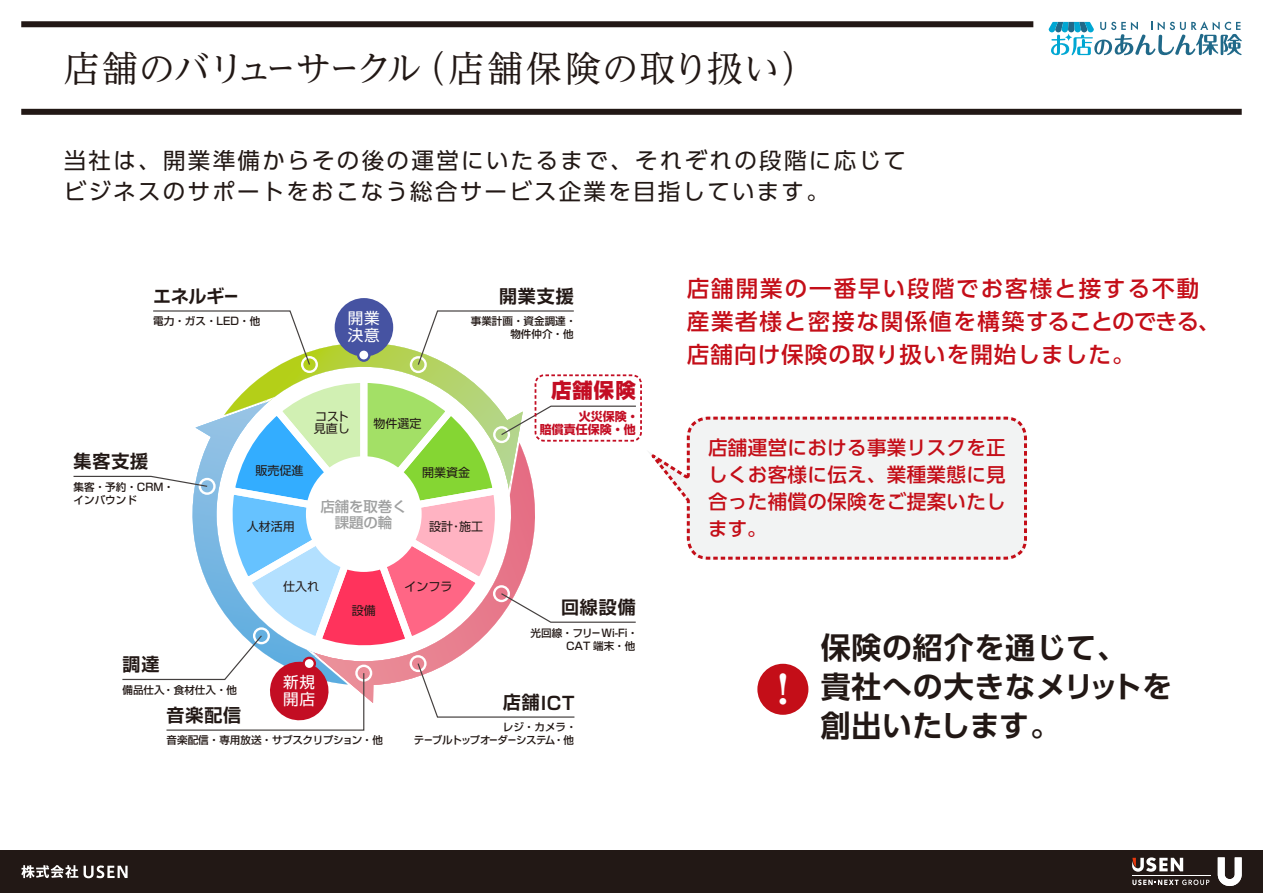
<style>
.page{position:relative;width:1263px;height:893px;background:#fff}
.page>*{position:absolute;margin:0;border:0;box-sizing:border-box;transform-origin:0 0}
.t1{font:800 39px "UD Reimin Pr 6 N";color:#fff}
.t2{font:36px "UD Reimin Pr 6 N";letter-spacing:.035em;color:#221815}
.t3{font:36px "UD Reimin Pr 6 N";letter-spacing:-.035em;color:#221815}
.t4{font:700 30px/39px "UD Shin Go Pr 6 N De";letter-spacing:.025em;color:#221815}
.t5{font:22.5px/31.3px "UD Shin Go Pr 6 N";letter-spacing:.1em;color:#221815}
.t6{font:500 22.5px/33px "UD Shin Go Pr 6 N";letter-spacing:.075em;color:#c40e18}
.t7{font:800 20.4px "Shin Go Pro";color:#c30d23}
.t8{font:500 19.5px/27px "UD Shin Go Pr 6 N";letter-spacing:.02em;color:#c40e18;text-align:justify}
.t9{font:700 18px "Shin Go Pro De";letter-spacing:.05em;color:#221815}
.t10{font:15.6px/16.8px "Shin Go Pro";letter-spacing:.04em;color:#fff}
.t11{font:500 14.4px/16.8px "Shin Go Pro";color:#9fa0a0;text-align:center}
.t12{font:12px/12px "Shin Go Pro";color:#221815}
.t13{font:700 12px/13.2px "Shin Go Pro";color:#c30d23;text-align:right}
.t14{font:500 10.5px/13.2px "Shin Go Pro";color:#221815;text-align:right}
.t15{font:500 10.5px "Shin Go Pro";letter-spacing:-.04em;color:#221815}
</style>
<div class="page">
<div style="left:0;top:850px;width:1263px;height:43px;background:#221815"></div>
<svg style="left:1218px;top:857px;width:24px;height:29px"></svg>
<hr style="left:1132px;top:876px;width:79px;height:1px;background:#fff">
<svg style="left:1132px;top:880px;width:77px;height:5px"></svg>
<svg style="left:1132px;top:857px;width:51px;height:15px"></svg>
<svg style="left:1049px;top:21px;width:193px;height:34px"></svg>
<svg style="left:21px;top:865px;width:57px;height:13px"></svg>
<svg style="left:84px;top:865px;width:44px;height:13px"></svg>
<svg style="left:649px;top:416px;width:378px;height:144px"></svg>
<div style="left:21px;top:109px;width:1221px;height:6px;background:#221815"></div>
<div style="left:21px;top:21px;width:1012px;height:6px;background:#221815"></div>
<div style="left:335px;top:298px;width:58px;height:59px;background:#4653a2;border-radius:50%"></div>
<div style="left:535px;top:374px;width:107px;height:68px;border:2px dashed #c30d23;border-radius:9px"></div>
<svg style="left:73px;top:310px;width:564px;height:421px"></svg>
<div style="left:757px;top:664px;width:51px;height:51px;background:#c40e18;border-radius:50%"></div>
<h2 class="t3" style="left:64px;top:39px;width:359px">店舗のバリューサークル</h2>
<h2 class="t2" style="left:410px;top:39px;width:408px">（店舗保険の取り扱い(</h2>
<h3 class="t5" style="left:64px;top:144px;width:844px">当社は、開業準備からその後の運営にいたるまで、それぞれの段階に応じてビジネスのサポートをおこなう総合サービス企業を目指しています。</h3>
<h3 class="t9" style="left:153px;top:281px;width:86px">エネルギー</h3>
<p class="t14" style="left:153px;top:313px;width:108px">電力・ガス・LED・他</p>
<h3 class="t10" style="left:348px;top:308px;width:33px">開業決意</h3>
<h3 class="t9" style="left:499px;top:281px;width:76px">開業支援</h3>
<p class="t14" style="left:471px;top:313px;width:107px">事業計画・資金調達・物件仲介・他</p>
<h3 class="t9" style="left:74px;top:446px;width:76px">集客支援</h3>
<p class="t14" style="left:74px;top:479px;width:102px;text-align:left">集客・予約・CRM・インバウンド</p>
<p class="t12" style="left:314px;top:409px;width:37px">コスト見直し</p>
<p class="t12" style="left:373px;top:416px;width:49px">物件選定</p>
<p class="t12" style="left:256px;top:463px;width:49px">販売促進</p>
<p class="t12" style="left:247px;top:519px;width:49px">人材活用</p>
<h3 class="t11" style="left:320px;top:496px;width:88px">店舗を取巻く課題の輪</h3>
<p class="t12" style="left:422px;top:465px;width:49px">開業資金</p>
<p class="t12" style="left:459px;top:519px;width:25px">施工</p>
<p class="t12" style="left:429px;top:519px;width:25px">設計</p>
<p class="t12" style="left:450px;top:519px;width:13px">・</p>
<h3 class="t7" style="left:551px;top:374px;width:86px">店舗保険</h3>
<p class="t13" style="left:540px;top:409px;width:100px">火災保険・<br>賠償責任保険・他</p>
<p class="t12" style="left:283px;top:579px;width:37px">仕入れ</p>
<p class="t12" style="left:352px;top:603px;width:25px">設備</p>
<h3 class="t9" style="left:122px;top:649px;width:38px">調達</h3>
<h3 class="t10" style="left:283px;top:672px;width:33px">新規開店</h3>
<p class="t14" style="left:122px;top:682px;width:116px">備品仕入・食材仕入・他</p>
<p class="t15" style="left:167px;top:732px;width:218px">音楽配信・専用放送・サブスクリプション・他</p>
<h3 class="t9" style="left:167px;top:700px;width:76px">音楽配信</h3>
<p class="t12" style="left:405px;top:579px;width:49px">インフラ</p>
<h3 class="t9" style="left:561px;top:592px;width:76px">回線設備</h3>
<p class="t14" style="left:531px;top:625px;width:109px">光回線・フリー Wi-Fi・<br>CAT 端末・他</p>
<h3 class="t9" style="left:503px;top:688px;width:73px">店舗ICT</h3>
<p class="t14" style="left:503px;top:719px;width:75px">レジ・カメラ・・他</p>
<p class="t15" style="left:414px;top:732px;width:143px">テーブルトップオーダーシステム</p>
<h3 class="t6" style="left:687px;top:271px;width:535px">店舗開業の一番早い段階でお客様と接する不動産業者様と密接な関係値を構築することのできる、店舗向け保険の取り扱いを開始しました。</h3>
<h3 class="t8" style="left:708px;top:434px;width:299px">店舗運営における事業リスクを正しくお客様に伝え、業種業態に見合った補償の保険をご提案いたします。</h3>
<h1 class="t1" style="left:776px;top:657px;width:15px">!</h1>
<h3 class="t4" style="left:821px;top:627px;width:353px">保険の紹介を通じて、<br>貴社への大きなメリットを創出いたします。</h3>
</div>
